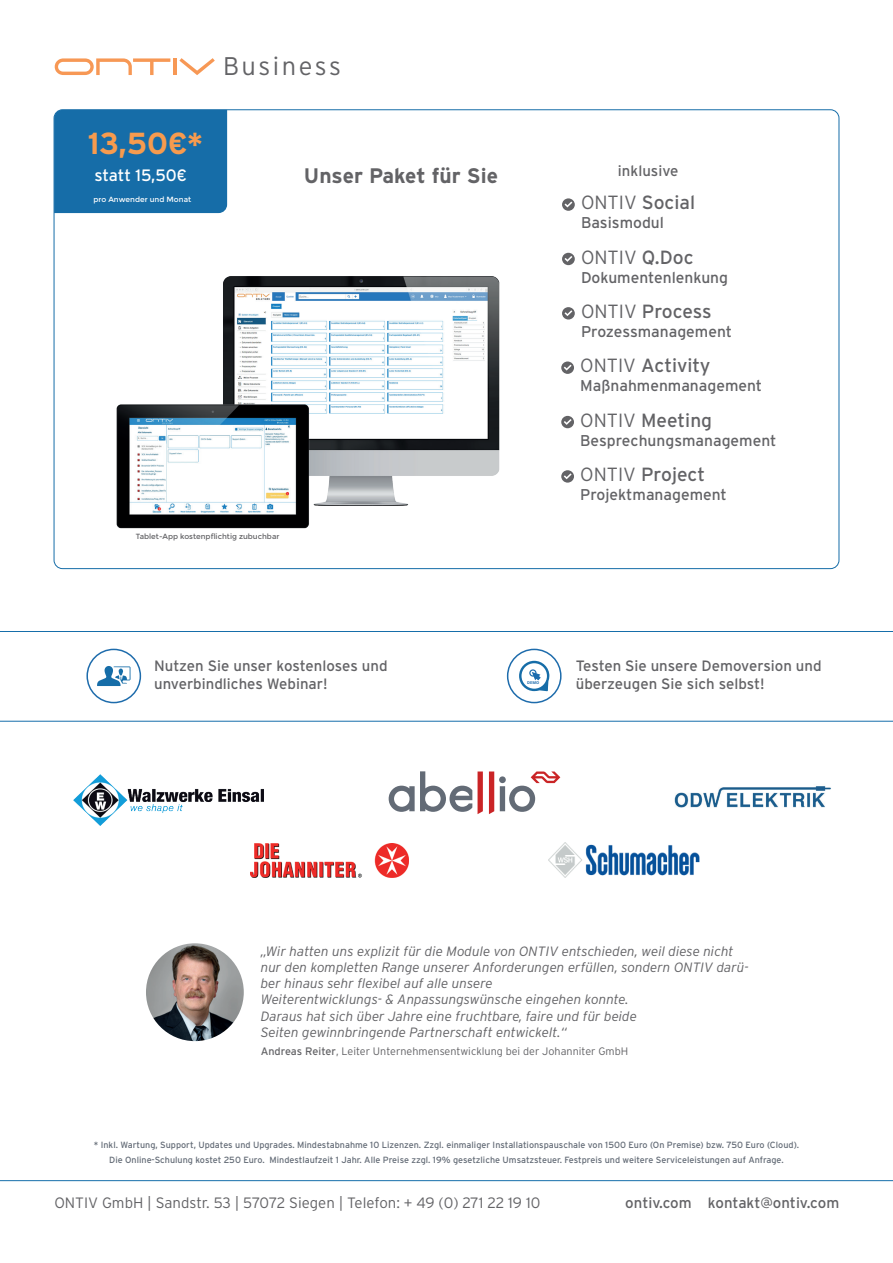
<style>
.page{position:relative;width:893px;height:1263px;background:#fff}
.page>*{position:absolute;margin:0;border:0;box-sizing:border-box;transform-origin:0 0}
.t1{font:700 30.45px "Interstate";color:#f79b4e}
.t2{font:300 25.5px "Interstate";letter-spacing:.1em;color:#636366}
.t3{font:700 21px "Interstate";color:#636366}
.t4{font:19.05px "Interstate";color:#636366}
.t5{font:300 19.05px "Interstate";color:#636366}
.t6{font:16.5px "Interstate";letter-spacing:-.005em;color:#fff}
.t7{font:15.6px "Interstate";color:#636366}
.t8{font:15px/18px "Interstate";color:#636366}
.t9{font:300 15px "Interstate";color:#636366}
.t10{font:italic 300 13.5px/16.2px "Interstate";color:#636366}
.t11{font:300 10.8px "Interstate";color:#636366}
.t12{font:9px/15px "Interstate";color:#636b76;text-align:center}
.t13{font:7.5px "Montserrat";color:#636366}
.t14{font:7.5px "Montserrat";color:#fff}
.t15{font:700 3.9px "Open Sans";color:#1c6bad}
.s1{font-weight:300}
.s2{font-weight:400}
</style>
<div class="page">
<div style="left:54px;top:110px;width:173px;height:103px;background:#166da8"></div>
<img style="left:74px;top:775px;width:190px;height:51px">
<img style="left:674px;top:786px;width:157px;height:22px">
<svg style="left:562px;top:198px;width:13px;height:13px"></svg>
<svg style="left:562px;top:253px;width:13px;height:8px"></svg>
<img style="left:223px;top:261px;width:352px;height:245px">
<img style="left:146px;top:943px;width:98px;height:98px;border-radius:49px">
<svg style="left:389px;top:771px;width:83px;height:41px"></svg>
<svg style="left:478px;top:771px;width:5px;height:43px"></svg>
<svg style="left:489px;top:771px;width:71px;height:43px"></svg>
<img style="left:251px;top:843px;width:157px;height:34px">
<img style="left:116px;top:396px;width:201px;height:133px">
<hr style="left:0;top:631px;width:893px;height:1px;background:#166eaa">
<hr style="left:0;top:721px;width:893px;height:1px;background:#166eaa">
<svg style="left:519px;top:661px;width:30px;height:30px"></svg>
<div style="left:507px;top:649px;width:55px;height:54px;border:2px solid #1e6cac;border-radius:50%"></div>
<svg style="left:97px;top:666px;width:34px;height:20px"></svg>
<div style="left:86px;top:649px;width:55px;height:54px;border:2px solid #1e6cac;border-radius:50%"></div>
<img style="left:549px;top:842px;width:150px;height:35px">
<hr style="left:0;top:1180px;width:893px;height:1px;background:#166eaa">
<svg style="left:54px;top:58px;width:116px;height:17px"></svg>
<hr style="left:173px;top:58px;width:4px;height:17px;background:#f79855">
<svg style="left:179px;top:58px;width:36px;height:17px"></svg>
<h1 class="t1" style="left:88px;top:127px;width:116px">13,50€*</h1>
<p class="t6" style="left:94px;top:166px;width:94px">statt 15,50€</p>
<p class="t14" style="left:93px;top:195px;width:99px">pro Anwender und Monat</p>
<h2 class="t2" style="left:223px;top:52px;width:119px">Business</h2>
<h3 class="t3" style="left:304px;top:164px;width:196px">Unser Paket für Sie</h3>
<p class="t13" style="left:136px;top:532px;width:145px">Tablet-App kostenpflichtig zubuchbar</p>
<p class="t8" style="left:618px;top:162px;width:62px">inklusive</p>
<h3 class="t4" style="left:581px;top:192px;width:116px"><span class="s1">ONTIV</span> Social</h3>
<p class="t7" style="left:581px;top:214px;width:84px">Basismodul</p>
<h3 class="t5" style="left:581px;top:246px;width:114px">ONTIV <span class="s2">Q.Doc</span></h3>
<p class="t7" style="left:581px;top:268px;width:149px">Dokumentenlenkung</p>
<h3 class="t4" style="left:581px;top:300px;width:132px"><span class="s1">ONTIV</span> Process</h3>
<p class="t7" style="left:581px;top:323px;width:153px">Prozessmanagement</p>
<h3 class="t4" style="left:580px;top:355px;width:132px"><span class="s1">ONTIV</span> Activity</h3>
<p class="t7" style="left:580px;top:377px;width:183px">Maßnahmenmanagement</p>
<h3 class="t4" style="left:580px;top:409px;width:133px"><span class="s1">ONTIV</span> Meeting</h3>
<p class="t7" style="left:580px;top:431px;width:198px">Besprechungsmanagement</p>
<h3 class="t4" style="left:580px;top:464px;width:127px"><span class="s1">ONTIV</span> Project</h3>
<p class="t7" style="left:580px;top:486px;width:148px">Projektmanagement</p>
<p class="t8" style="left:154px;top:656px;width:235px">Nutzen Sie unser kostenloses und unverbindliches Webinar!</p>
<p class="t8" style="left:576px;top:657px;width:247px">Testen Sie unsere Demoversion und überzeugen Sie sich selbst!</p>
<p class="t15" style="left:527px;top:680px;width:13px">DEMO</p>
<p class="t10" style="left:261px;top:943px;width:490px">„Wir hatten uns explizit für die Module von ONTIV entschieden, weil diese nicht nur den kompletten Range unserer Anforderungen erfüllen, sondern ONTIV darü&shy;ber hinaus sehr flexibel auf alle unsere<br>Weiterentwicklungs- &amp; Anpassungswünsche eingehen konnte.<br>Daraus hat sich über Jahre eine fruchtbare, faire und für beide<br>Seiten gewinnbringende Partnerschaft entwickelt.“</p>
<p class="t11" style="left:261px;top:1045px;width:369px"><span class="s2">Andreas Reiter</span>, Leiter Unternehmensentwicklung bei der Johanniter GmbH</p>
<p class="t12" style="left:94px;top:1137px;width:707px">* Inkl. Wartung, Support, Updates und Upgrades. Mindestabnahme 10 Lizenzen. Zzgl. einmaliger Installationspauschale von 1500 Euro (On Premise) bzw. 750 Euro (Cloud).<br>Die Online-Schulung kostet 250 Euro. Mindestlaufzeit 1 Jahr. Alle Preise zzgl. 19% gesetzliche Umsatzsteuer. Festpreis und weitere Serviceleistungen auf Anfrage.</p>
<p class="t9" style="left:54px;top:1194px;width:487px">ONTIV GmbH | Sandstr. 53 | 57072 Siegen | Telefon: + 49 (0) 271 22 19 10</p>
<p class="t8" style="left:625px;top:1193px;width:216px">ontiv.com kontakt@ontiv.com</p>
</div>
